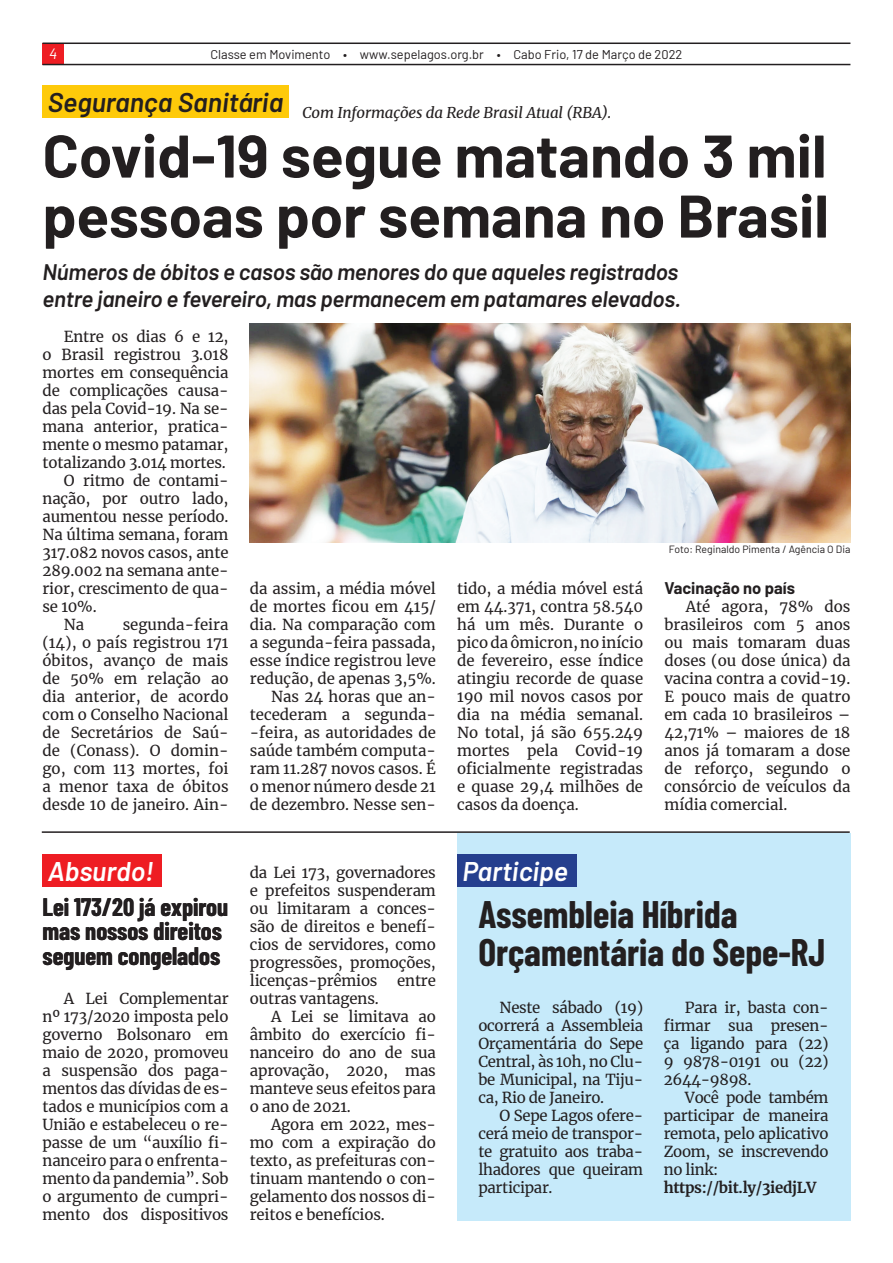
<style>
.page{position:relative;width:893px;height:1263px;background:#fff}
.page>*{position:absolute;margin:0;border:0;box-sizing:border-box;transform-origin:0 0}
.t1{font:700 60px/60px "Barlow";color:#231f20}
.t2{font:700 37.5px/37.5px "Barlow Condensed";color:#231f20}
.t3{font:italic 600 27px "Barlow";color:#231f20}
.t4{font:italic 600 27px "Barlow";color:#fff}
.t5{font:700 24.75px/24.8px "Barlow Condensed";color:#231f20}
.t6{font:italic 600 22.5px/27px "Barlow";letter-spacing:-.01em;color:#231f20}
.t7{font:700 16.5px "Barlow";color:#231f20}
.t8{font:15px/18px "Merriweather";letter-spacing:-.01em;color:#231f20;text-align:justify}
.t9{font:italic 15px "Merriweather";letter-spacing:-.01em;color:#231f20}
.t10{font:700 15px "Merriweather";letter-spacing:-.02em;color:#231f20}
.t11{font:italic 15px "Barlow";color:#fff}
.t12{font:12.9px "Barlow";color:#231f20}
.t13{font:10.5px "Barlow";color:#231f20}
</style>
<div class="page">
<div style="left:43px;top:43px;width:21px;height:22px;background:#ee1d23"></div>
<hr style="left:43px;top:43px;width:807px;height:1px;background:#231f20">
<hr style="left:43px;top:64px;width:807px;height:1px;background:#231f20">
<div style="left:43px;top:85px;width:246px;height:33px;background:#feca0a"></div>
<img style="left:250px;top:324px;width:600px;height:219px">
<div style="left:457px;top:833px;width:393px;height:387px;background:#c6eafa"></div>
<hr style="left:42px;top:831px;width:808px;height:2px;background:#231f20">
<div style="left:43px;top:854px;width:119px;height:33px;background:#ee1d23"></div>
<div style="left:457px;top:854px;width:119px;height:33px;background:#253f8e"></div>
<p class="t11" style="left:49px;top:43px;width:10px">4</p>
<p class="t12" style="left:210px;top:45px;width:473px">Classe em Movimento • www.sepelagos.org.br • Cabo Frio, 17 de Março de 2022</p>
<h3 class="t3" style="left:48px;top:83px;width:237px">Segurança Sanitária</h3>
<p class="t9" style="left:302px;top:102px;width:311px">Com Informações da Rede Brasil Atual (RBA).</p>
<h1 class="t1" style="left:43px;top:121px;width:788px">Covid-19 segue matando 3 mil pessoas por semana no Brasil</h1>
<h3 class="t6" style="left:43px;top:256px;width:640px">Números de óbitos e casos são menores do que aqueles registrados entre janeiro e fevereiro, mas permanecem em patamares elevados.</h3>
<p class="t8" style="left:64px;top:327px;width:166px">Entre os dias 6 e 12,</p>
<p class="t8" style="left:43px;top:345px;width:188px">o Brasil registrou 3.018</p>
<p class="t8" style="left:43px;top:363px;width:188px">mortes em consequência</p>
<p class="t8" style="left:43px;top:381px;width:188px">de complicações causa-</p>
<p class="t8" style="left:43px;top:399px;width:188px">das pela Covid-19. Na se-</p>
<p class="t8" style="left:43px;top:417px;width:188px">mana anterior, pratica-</p>
<p class="t8" style="left:43px;top:435px;width:188px">mente o mesmo patamar,</p>
<p class="t8" style="left:43px;top:453px;width:185px">totalizando 3.014 mortes.</p>
<p class="t8" style="left:64px;top:471px;width:166px">O ritmo de contami-</p>
<p class="t8" style="left:43px;top:489px;width:188px">nação, por outro lado,</p>
<p class="t8" style="left:43px;top:507px;width:188px">aumentou nesse período.</p>
<p class="t8" style="left:43px;top:525px;width:188px">Na última semana, foram</p>
<p class="t8" style="left:43px;top:543px;width:188px">317.082 novos casos, ante</p>
<p class="t8" style="left:43px;top:561px;width:188px">289.002 na semana ante-</p>
<p class="t8" style="left:43px;top:579px;width:188px">rior, crescimento de qua-</p>
<p class="t8" style="left:43px;top:597px;width:56px">se 10%.</p>
<p class="t8" style="left:64px;top:615px;width:22px">Na</p>
<p class="t8" style="left:43px;top:615px;width:188px;text-indent:80px">segunda-feira (14), o país registrou 171 óbitos, avanço de mais de 50% em relação ao dia anterior, de acordo com o Conselho Nacional de Secretários de Saú&shy;de (Conass). O domin&shy;go, com 113 mortes, foi a menor taxa de óbitos desde 10 de janeiro. Ain-</p>
<p class="t13" style="left:669px;top:542px;width:183px">Foto: Reginaldo Pimenta / Agência O Dia</p>
<p class="t8" style="left:250px;top:579px;width:188px;text-align:right">da assim, a média móvel de mortes ficou em 415/ dia. Na comparação com a segunda-feira passada, esse índice registrou leve redução, de apenas 3,5%.<br>Nas 24 horas que an&shy;tecederam a segunda--feira, as autoridades de saúde também computa&shy;ram 11.287 novos casos. É o menor número desde 21 de dezembro. Nesse sen-</p>
<p class="t8" style="left:457px;top:579px;width:188px">tido, a média móvel está em 44.371, contra 58.540 há um mês. Durante o pico da ômicron, no início de fevereiro, esse índice atingiu recorde de quase 190 mil novos casos por dia na média semanal.<br>No total, já são 655.249 mortes pela Covid-19 oficialmente registradas e quase 29,4 milhões de casos da doença.</p>
<p class="t7" style="left:664px;top:576px;width:132px">Vacinação no país</p>
<p class="t8" style="left:664px;top:597px;width:188px;text-indent:21px">Até agora, 78% dos brasileiros com 5 anos ou mais tomaram duas doses (ou dose única) da vacina contra a covid-19.<br>E pouco mais de quatro em cada 10 brasileiros – 42,71% – maiores de 18 anos já tomaram a dose de reforço, segundo o consórcio de veículos da mídia comercial.</p>
<h3 class="t4" style="left:48px;top:851px;width:108px">Absurdo!</h3>
<h3 class="t4" style="left:462px;top:851px;width:107px">Participe</h3>
<h2 class="t2" style="left:478px;top:894px;width:349px">Assembleia Híbrida<br>Orçamentária do Sepe-RJ</h2>
<p class="t8" style="left:478px;top:998px;width:166px;text-indent:21px">Neste sábado (19) ocorrerá a Assembleia Orçamentária do Sepe Central, às 10h, no Clu&shy;be Municipal, na Tiju&shy;ca, Rio de Janeiro.</p>
<p class="t8" style="left:478px;top:1106px;width:166px;text-indent:21px">O Sepe Lagos ofere&shy;cerá meio de transpor&shy;te gratuito aos traba&shy;lhadores que queiram participar.</p>
<p class="t8" style="left:250px;top:863px;width:188px">da Lei 173, governadores e prefeitos suspenderam ou limitaram a conces&shy;são de direitos e benefí&shy;cios de servidores, como progressões, promoções, licenças-prêmios</p>
<h3 class="t5" style="left:43px;top:893px;width:187px">Lei 173/20 já expirou mas nossos direitos seguem congelados</h3>
<p class="t8" style="left:397px;top:971px;width:40px">entre</p>
<p class="t8" style="left:43px;top:989px;width:188px;text-indent:21px">A Lei Complementar nº 173/2020 imposta pelo governo Bolsonaro em maio de 2020, promoveu a suspensão dos paga&shy;mentos das dívidas de es&shy;tados e municípios com a União e estabeleceu o re&shy;passe de um “auxílio fi&shy;nanceiro para o enfrenta&shy;mento da pandemia”. Sob o argumento de cumpri&shy;mento dos dispositivos</p>
<p class="t8" style="left:250px;top:989px;width:130px">outras vantagens.</p>
<p class="t8" style="left:271px;top:1007px;width:166px">A Lei se limitava ao</p>
<p class="t8" style="left:250px;top:1025px;width:188px">âmbito do exercício fi-</p>
<p class="t8" style="left:250px;top:1043px;width:188px">nanceiro do ano de sua</p>
<p class="t8" style="left:250px;top:1061px;width:188px">aprovação, 2020, mas</p>
<p class="t8" style="left:250px;top:1079px;width:188px">manteve seus efeitos para</p>
<p class="t8" style="left:250px;top:1097px;width:102px">o ano de 2021.</p>
<p class="t8" style="left:271px;top:1115px;width:166px">Agora em 2022, mes-</p>
<p class="t8" style="left:250px;top:1133px;width:188px">mo com a expiração do</p>
<p class="t8" style="left:250px;top:1151px;width:188px">texto, as prefeituras con-</p>
<p class="t8" style="left:250px;top:1169px;width:188px">tinuam mantendo o con-</p>
<p class="t8" style="left:250px;top:1187px;width:188px">gelamento dos nossos di-</p>
<p class="t8" style="left:250px;top:1205px;width:136px">reitos e benefícios.</p>
<p class="t8" style="left:664px;top:998px;width:166px;text-indent:21px">Para ir, basta con&shy;firmar sua presen&shy;ça ligando para (22)<br>9 9878-0191 ou (22)<br>2644-9898.</p>
<p class="t8" style="left:664px;top:1088px;width:166px;text-indent:21px">Você pode também participar de maneira remota, pelo aplicativo Zoom, se inscrevendo no link:</p>
<p class="t10" style="left:664px;top:1177px;width:154px">https://bit.ly/3iedjLV</p>
</div>
